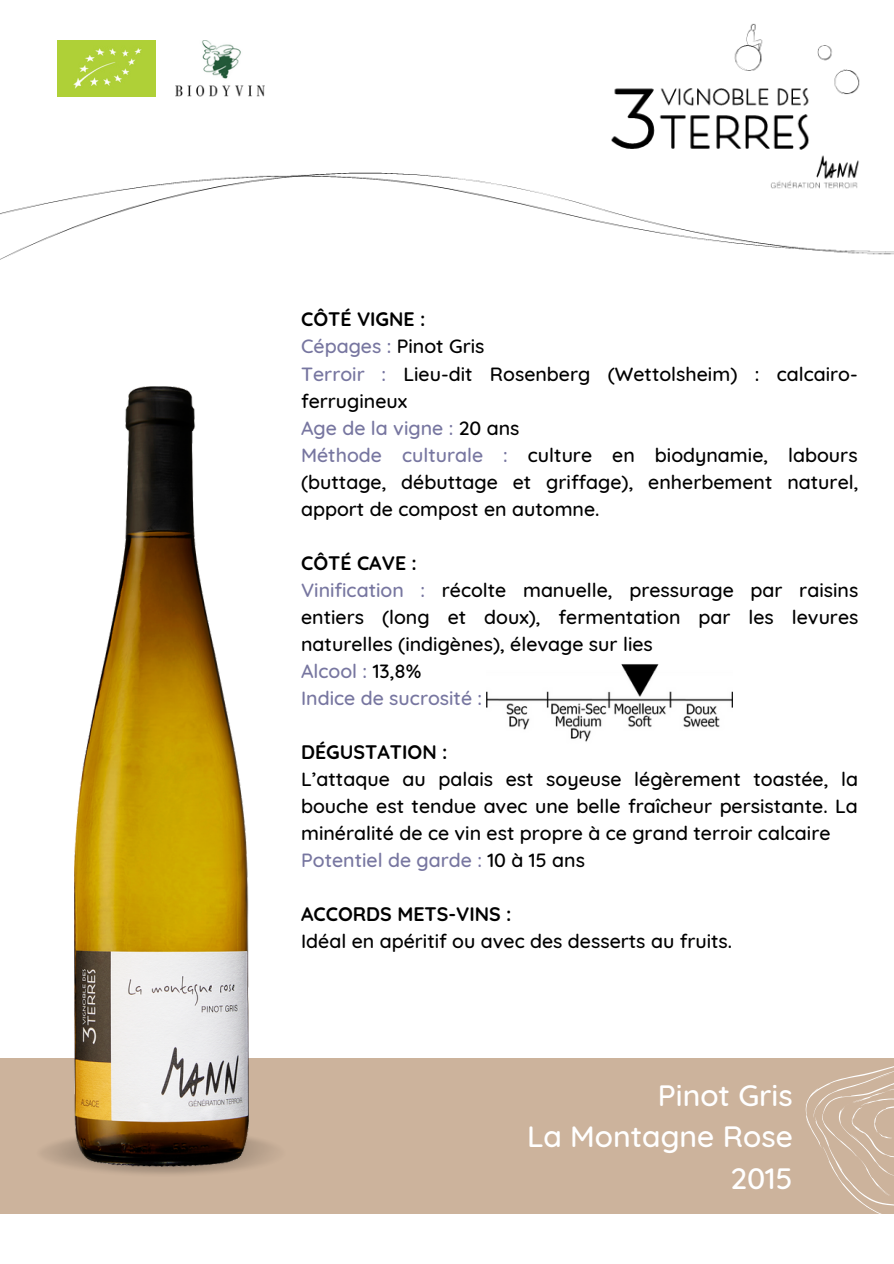
<style>
.page{position:relative;width:894px;height:1264px;background:#fff}
.page>*{position:absolute;margin:0;border:0;box-sizing:border-box;transform-origin:0 0}
.t1{font:500 30px "Quicksand";color:#fff}
.t2{font:500 19.5px/27px "Quicksand";color:#000;text-align:justify}
.t3{font:500 19.5px "Quicksand";color:#7776a0}
.t4{font:700 19.5px "Quicksand";color:#000}
.s1{color:#7776a0}
.s2{color:#000}
</style>
<div class="page">
<div style="left:0;top:1058px;width:893px;height:155px;background:#ccb39c"></div>
<img style="left:42px;top:1138px;width:232px;height:36px">
<img style="left:175px;top:41px;width:89px;height:55px">
<img style="left:58px;top:41px;width:98px;height:55px">
<img style="left:0;top:172px;width:893px;height:88px">
<img style="left:603px;top:23px;width:260px;height:173px">
<svg style="left:789px;top:1066px;width:104px;height:148px"></svg>
<img style="left:74px;top:387px;width:175px;height:779px">
<img style="left:487px;top:664px;width:245px;height:78px">
<p class="t4" style="left:301px;top:307px;width:126px">CÔTÉ VIGNE :</p>
<p class="t2" style="left:301px;top:332px;width:185px"><span class="s1">Cépages :</span> Pinot Gris</p>
<p class="t2" style="left:301px;top:360px;width:558px"><span class="s1">Terroir :</span> Lieu-dit Rosenberg (Wettolsheim) : calcairo&shy;ferrugineux</p>
<p class="t3" style="left:301px;top:415px;width:220px">Age de la vigne : <span class="s2">20 ans</span></p>
<p class="t2" style="left:301px;top:441px;width:558px"><span class="s1">Méthode culturale :</span> culture en biodynamie, labours (buttage, débuttage et griffage), enherbement naturel, apport de compost en automne.</p>
<p class="t4" style="left:301px;top:550px;width:117px">CÔTÉ CAVE :</p>
<p class="t2" style="left:301px;top:576px;width:558px"><span class="s1">Vinification :</span> récolte manuelle, pressurage par raisins entiers (long et doux), fermentation par les levures naturelles (indigènes), élevage sur lies</p>
<p class="t3" style="left:301px;top:658px;width:122px">Alcool : <span class="s2">13,8%</span></p>
<p class="t3" style="left:301px;top:685px;width:182px">Indice de sucrosité :</p>
<p class="t4" style="left:301px;top:739px;width:148px">DÉGUSTATION :</p>
<p class="t2" style="left:301px;top:765px;width:558px">L’attaque au palais est soyeuse légèrement toastée, la bouche est tendue avec une belle fraîcheur persistante. La minéralité de ce vin est propre à ce grand terroir calcaire</p>
<p class="t3" style="left:301px;top:847px;width:285px">Potentiel de garde : <span class="s2">10 à 15 ans</span></p>
<p class="t4" style="left:301px;top:901px;width:212px">ACCORDS METS-VINS :</p>
<p class="t2" style="left:301px;top:927px;width:432px">Idéal en apéritif ou avec des desserts au fruits.</p>
<p class="t1" style="left:657px;top:1075px;width:136px">Pinot Gris</p>
<p class="t1" style="left:527px;top:1117px;width:267px">La Montagne Rose</p>
<p class="t1" style="left:730px;top:1158px;width:64px">2015</p>
</div>
